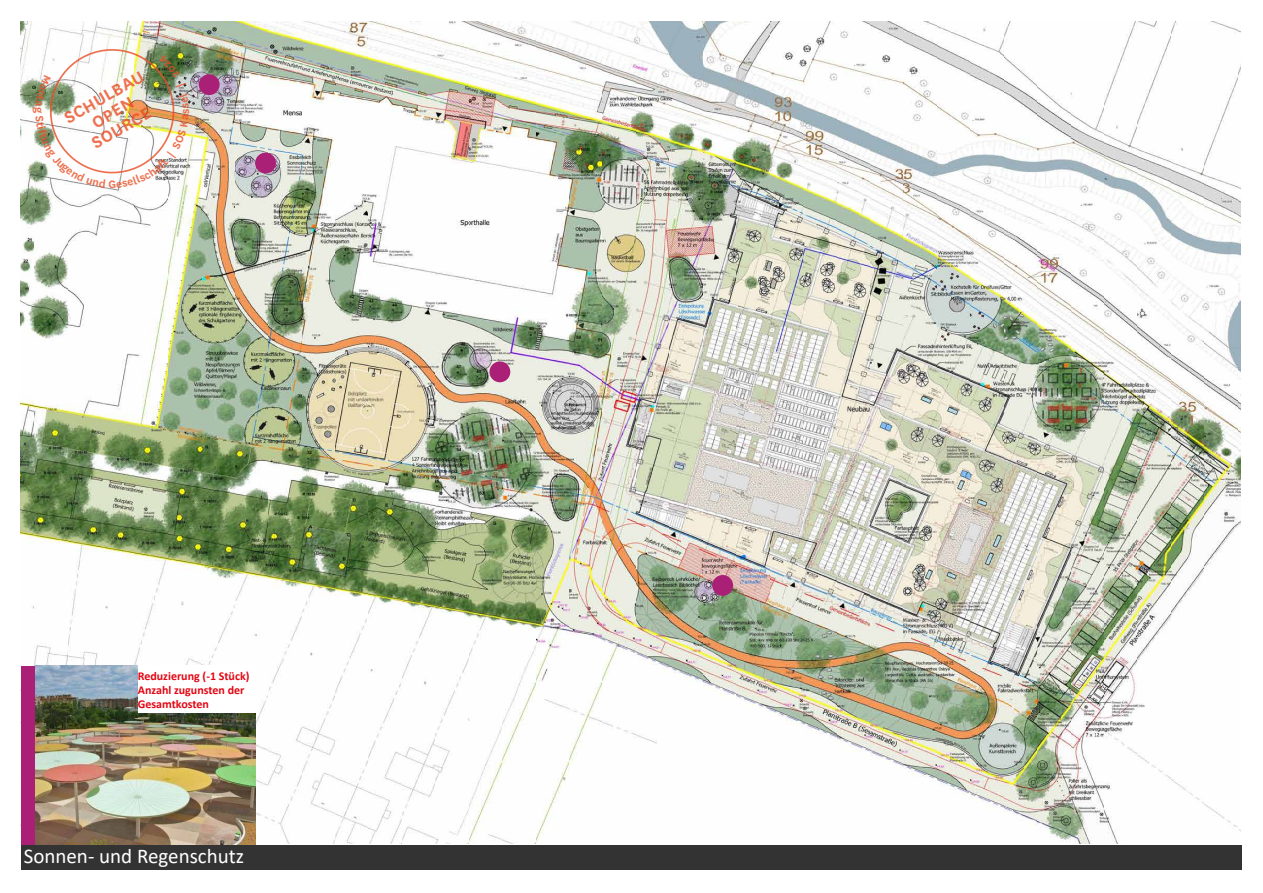
<style>
.page{position:relative;width:1263px;height:893px;background:#fff}
.page>*{position:absolute;margin:0;border:0;box-sizing:border-box;transform-origin:0 0}
.t1{font:21px "Calibri";color:#fff}
.t2{font:600 18.9px/17.7px "National";color:#e94e25;text-align:center}
.t3{font:700 12px/14.4px "Calibri";color:#e30613}
</style>
<div class="page">
<img style="left:21px;top:21px;width:1219px;height:823px">
<div style="left:21px;top:845px;width:1221px;height:24px;background:#333"></div>
<div style="left:21px;top:666px;width:14px;height:178px;background:#ab2077"></div>
<div style="left:199px;top:74px;width:21px;height:21px;background:#ab2077;border-radius:50%"></div>
<img style="left:35px;top:666px;width:220px;height:178px">
<div style="left:255px;top:153px;width:21px;height:20px;background:#ab2077;border-radius:50%"></div>
<div style="left:489px;top:361px;width:21px;height:21px;background:#ab2077;border-radius:50%"></div>
<div style="left:712px;top:575px;width:21px;height:21px;background:#ab2077;border-radius:50%"></div>
<div style="left:138px;top:665px;width:118px;height:48px;background:#fff"></div>
<img style="left:26px;top:25px;width:172px;height:172px">
<h2 class="t2" style="left:61px;top:110px;width:90px;rotate:-30deg">SCHULBAU<br>OPEN<br>SOURCE</h2>
<p class="t3" style="left:138px;top:668px;width:113px">Reduzierung (-1 Stück)<br>Anzahl zugunsten der<br>Gesamtkosten</p>
<h1 class="t1" style="left:24px;top:842px;width:222px">Sonnen- und Regenschutz</h1>
</div>
